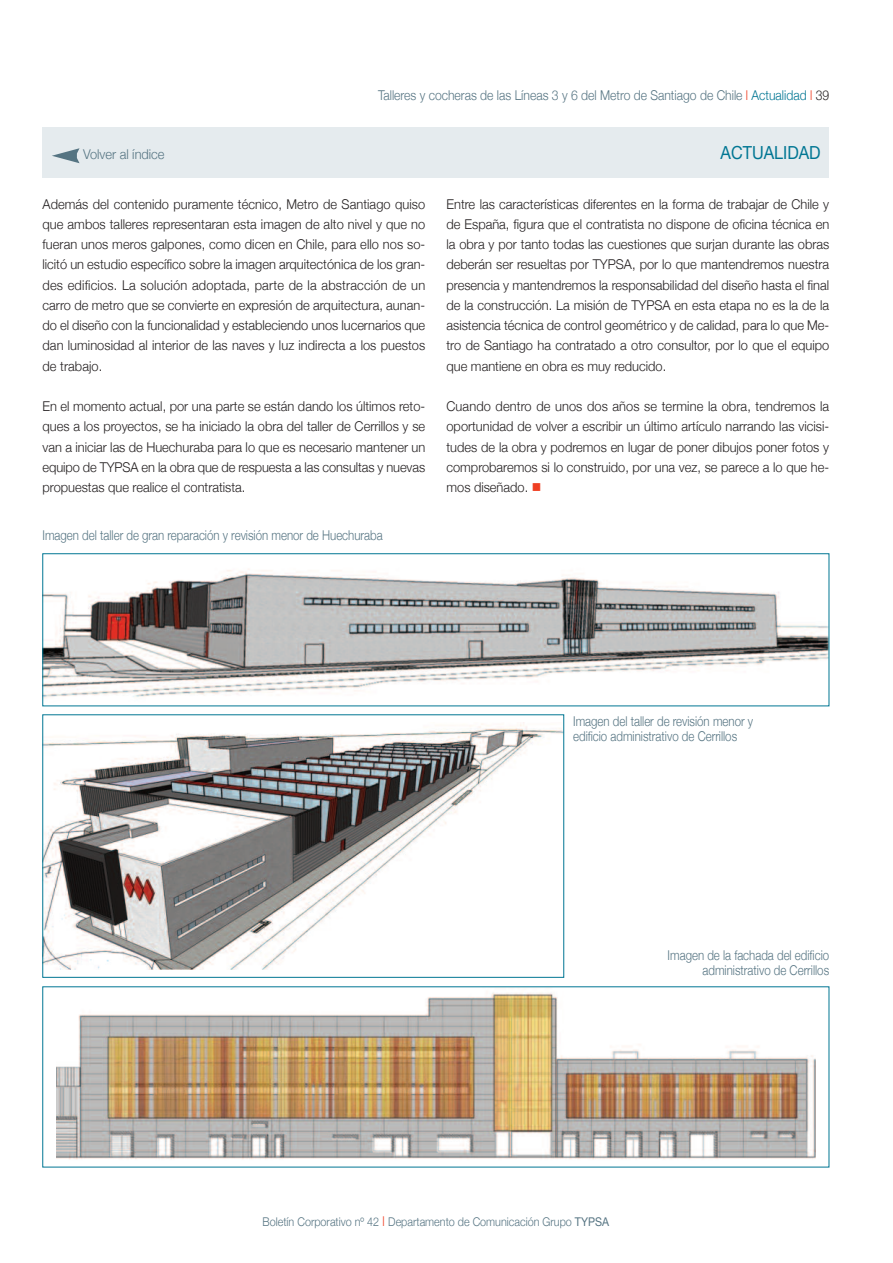
<style>
.page{position:relative;width:893px;height:1263px;background:#fff}
.page>*{position:absolute;margin:0;border:0;box-sizing:border-box;transform-origin:0 0}
.t1{font:18px "Helvetica Neue";color:#007693;scale:.9 1}
.t2{font:300 13.5px/20.2px "Helvetica Neue";color:#231f20;text-align:justify;scale:.95 1}
.t3{font:300 13.5px/15px "Helvetica Neue";color:#557482;text-align:right;scale:.85 1}
.t4{font:300 13.5px "Helvetica Neue";color:#557482;scale:.9 1}
.t5{font:300 13.5px "Helvetica Neue";color:#557482;scale:.95 1}
.t6{font:300 12px "Helvetica Neue";color:#557482;scale:.9 1}
.s1{color:#ef3e22}
.s2{color:#007693}
.s3{color:#231f20}
.s4{font-size:13.5px;color:#ef3e22}
.s5{font-weight:400}
</style>
<div class="page">
<img style="left:45px;top:569px;width:782px;height:129px">
<img style="left:45px;top:723px;width:517px;height:246px">
<img style="left:56px;top:992px;width:759px;height:168px">
<div style="left:43px;top:128px;width:786px;height:50px;background:#e5ebee"></div>
<svg style="left:52px;top:148px;width:28px;height:15px"></svg>
<p class="t4" style="left:378px;top:87px;width:503px">Talleres y cocheras de las Líneas 3 y 6 del Metro de Santiago de Chile <span class="s1">l</span> <span class="s2">Actualidad</span> <span class="s1">l</span> <span class="s3">39</span></p>
<p class="t5" style="left:83px;top:146px;width:87px">Volver al índice</p>
<h1 class="t1" style="left:720px;top:142px;width:113px">ACTUALIDAD</h1>
<p class="t2" style="left:43px;top:193px;width:404px">Además del contenido puramente técnico, Metro de Santiago quiso que ambos talleres representaran esta imagen de alto nivel y que no fueran unos meros galpones, como dicen en Chile, para ello nos so&shy;licitó un estudio específico sobre la imagen arquitectónica de los gran&shy;des edificios. La solución adoptada, parte de la abstracción de un carro de metro que se convierte en expresión de arquitectura, aunan&shy;do el diseño con la funcionalidad y estableciendo unos lucernarios que dan luminosidad al interior de las naves y luz indirecta a los puestos de trabajo.</p>
<p class="t2" style="left:43px;top:396px;width:404px">En el momento actual, por una parte se están dando los últimos reto&shy;ques a los proyectos, se ha iniciado la obra del taller de Cerrillos y se van a iniciar las de Huechuraba para lo que es necesario mantener un equipo de TYPSA en la obra que de respuesta a las consultas y nuevas propuestas que realice el contratista.</p>
<p class="t3" style="left:43px;top:527px;width:402px">Imagen del taller de gran reparación y revisión menor de Huechuraba</p>
<p class="t2" style="left:446px;top:193px;width:404px">Entre las características diferentes en la forma de trabajar de Chile y de España, figura que el contratista no dispone de oficina técnica en la obra y por tanto todas las cuestiones que surjan durante las obras deberán ser resueltas por TYPSA, por lo que mantendremos nuestra presencia y mantendremos la responsabilidad del diseño hasta el final de la construcción. La misión de TYPSA en esta etapa no es la de la asistencia técnica de control geométrico y de calidad, para lo que Me&shy;tro de Santiago ha contratado a otro consultor, por lo que el equipo que mantiene en obra es muy reducido.</p>
<p class="t2" style="left:446px;top:396px;width:404px">Cuando dentro de unos dos años se termine la obra, tendremos la oportunidad de volver a escribir un último artículo narrando las vicisi&shy;tudes de la obra y podremos en lugar de poner dibujos poner fotos y comprobaremos si lo construido, por una vez, se parece a lo que he&shy;mos diseñado. <span class="s1">■</span></p>
<p class="t3" style="left:573px;top:713px;width:213px;text-align:left">Imagen del taller de revisión menor y edificio administrativo de Cerrillos</p>
<p class="t3" style="left:668px;top:947px;width:192px">Imagen de la fachada del edificio administrativo de Cerrillos</p>
<p class="t6" style="left:263px;top:1214px;width:387px">Boletín Corporativo nº 42 <span class="s4">l</span> Departamento de Comunicación Grupo <span class="s5">TYPSA</span></p>
</div>
